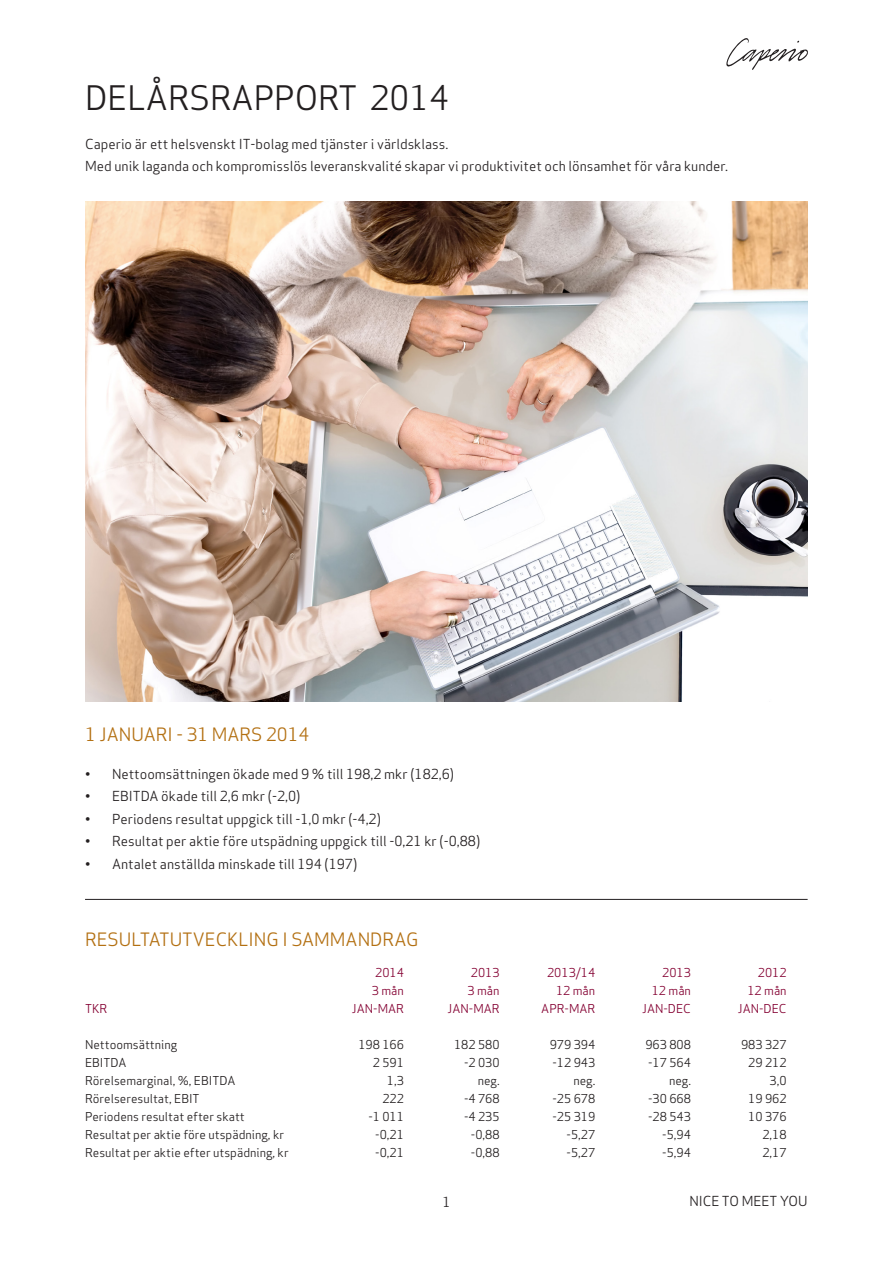
<style>
.page{position:relative;width:893px;height:1263px;background:#fff}
.page>*{position:absolute;margin:0;border:0;box-sizing:border-box;transform-origin:0 0}
.t1{font:33px "Apex Sans";color:#231f20}
.t2{font:18px "Apex Sans";color:#b37012}
.Bröd{font:13.5px/22.5px "Apex Sans";color:#231f20}
._5K_Data{font:12px "Apex Sans";color:#231f20}
._5K_RÖD{font:12px "Apex Sans";color:#840132}
</style>
<div class="page">
<svg style="left:726px;top:38px;width:82px;height:32px"></svg>
<img style="left:85px;top:202px;width:723px;height:500px">
<hr style="left:85px;top:899px;width:723px;height:1px;background:#231f20">
<h1 class="t1" style="left:85px;top:71px;width:365px">DELÅRSRAPPORT 2014</h1>
<p class="Bröd" style="left:85px;top:131px;width:644px">Caperio är ett helsvenskt IT-bolag med tjänster i världsklass.<br>Med unik laganda och kompromisslös leveranskvalité skapar vi produktivitet och lönsamhet för våra kunder.</p>
<h2 class="t2" style="left:85px;top:719px;width:226px">1 JANUARI - 31 MARS 2014</h2>
<p class="Bröd" style="left:85px;top:761px;width:371px">• Nettoomsättningen ökade med 9 % till 198,2 mkr (182,6)</p>
<p class="Bröd" style="left:85px;top:784px;width:217px">• EBITDA ökade till 2,6 mkr (-2,0)</p>
<p class="Bröd" style="left:85px;top:806px;width:297px">• Periodens resultat uppgick till -1,0 mkr (-4,2)</p>
<p class="Bröd" style="left:85px;top:829px;width:397px">• Resultat per aktie före utspädning uppgick till -0,21 kr (-0,88)</p>
<p class="Bröd" style="left:85px;top:851px;width:274px">• Antalet anställda minskade till 194 (197)</p>
<h2 class="t2" style="left:85px;top:925px;width:335px">RESULTATUTVECKLING I SAMMANDRAG</h2>
<p class="_5K_RÖD" style="left:375px;top:963px;width:30px">2014</p>
<p class="_5K_RÖD" style="left:471px;top:963px;width:30px">2013</p>
<p class="_5K_RÖD" style="left:547px;top:963px;width:50px">2013/14</p>
<p class="_5K_RÖD" style="left:662px;top:963px;width:30px">2013</p>
<p class="_5K_RÖD" style="left:758px;top:963px;width:30px">2012</p>
<p class="_5K_RÖD" style="left:372px;top:981px;width:34px">3 mån</p>
<p class="_5K_RÖD" style="left:468px;top:981px;width:34px">3 mån</p>
<p class="_5K_RÖD" style="left:556px;top:981px;width:41px">12 mån</p>
<p class="_5K_RÖD" style="left:652px;top:981px;width:41px">12 mån</p>
<p class="_5K_RÖD" style="left:747px;top:981px;width:41px">12 mån</p>
<p class="_5K_RÖD" style="left:85px;top:999px;width:24px">TKR</p>
<p class="_5K_RÖD" style="left:352px;top:999px;width:54px">JAN-MAR</p>
<p class="_5K_RÖD" style="left:448px;top:999px;width:54px">JAN-MAR</p>
<p class="_5K_RÖD" style="left:541px;top:999px;width:56px">APR-MAR</p>
<p class="_5K_RÖD" style="left:642px;top:999px;width:50px">JAN-DEC</p>
<p class="_5K_RÖD" style="left:738px;top:999px;width:50px">JAN-DEC</p>
<p class="_5K_Data" style="left:85px;top:1035px;width:94px">Nettoomsättning</p>
<p class="_5K_Data" style="left:358px;top:1035px;width:47px">198 166</p>
<p class="_5K_Data" style="left:454px;top:1035px;width:47px">182 580</p>
<p class="_5K_Data" style="left:550px;top:1035px;width:47px">979 394</p>
<p class="_5K_Data" style="left:645px;top:1035px;width:47px">963 808</p>
<p class="_5K_Data" style="left:741px;top:1035px;width:47px">983 327</p>
<p class="_5K_Data" style="left:85px;top:1053px;width:43px">EBITDA</p>
<p class="_5K_Data" style="left:373px;top:1053px;width:33px">2 591</p>
<p class="_5K_Data" style="left:464px;top:1053px;width:37px">-2 030</p>
<p class="_5K_Data" style="left:552px;top:1053px;width:44px">-12 943</p>
<p class="_5K_Data" style="left:648px;top:1053px;width:44px">-17 564</p>
<p class="_5K_Data" style="left:748px;top:1053px;width:40px">29 212</p>
<p class="_5K_Data" style="left:85px;top:1071px;width:152px">Rörelsemarginal, %, EBITDA</p>
<p class="_5K_Data" style="left:387px;top:1071px;width:19px">1,3</p>
<p class="_5K_Data" style="left:478px;top:1071px;width:23px">neg.</p>
<p class="_5K_Data" style="left:573px;top:1071px;width:23px">neg.</p>
<p class="_5K_Data" style="left:669px;top:1071px;width:23px">neg.</p>
<p class="_5K_Data" style="left:770px;top:1071px;width:19px">3,0</p>
<p class="_5K_Data" style="left:85px;top:1089px;width:116px">Rörelseresultat, EBIT</p>
<p class="_5K_Data" style="left:382px;top:1089px;width:23px">222</p>
<p class="_5K_Data" style="left:464px;top:1089px;width:37px">-4 768</p>
<p class="_5K_Data" style="left:552px;top:1089px;width:44px">-25 678</p>
<p class="_5K_Data" style="left:648px;top:1089px;width:44px">-30 668</p>
<p class="_5K_Data" style="left:748px;top:1089px;width:40px">19 962</p>
<p class="_5K_Data" style="left:85px;top:1107px;width:161px">Periodens resultat efter skatt</p>
<p class="_5K_Data" style="left:368px;top:1107px;width:37px">-1 011</p>
<p class="_5K_Data" style="left:464px;top:1107px;width:37px">-4 235</p>
<p class="_5K_Data" style="left:552px;top:1107px;width:44px">-25 319</p>
<p class="_5K_Data" style="left:648px;top:1107px;width:44px">-28 543</p>
<p class="_5K_Data" style="left:748px;top:1107px;width:40px">10 376</p>
<p class="_5K_Data" style="left:85px;top:1125px;width:201px">Resultat per aktie före utspädning, kr</p>
<p class="_5K_Data" style="left:375px;top:1125px;width:30px">-0,21</p>
<p class="_5K_Data" style="left:471px;top:1125px;width:30px">-0,88</p>
<p class="_5K_Data" style="left:567px;top:1125px;width:30px">-5,27</p>
<p class="_5K_Data" style="left:662px;top:1125px;width:30px">-5,94</p>
<p class="_5K_Data" style="left:762px;top:1125px;width:26px">2,18</p>
<p class="_5K_Data" style="left:85px;top:1143px;width:205px">Resultat per aktie efter utspädning, kr</p>
<p class="_5K_Data" style="left:375px;top:1143px;width:30px">-0,21</p>
<p class="_5K_Data" style="left:471px;top:1143px;width:30px">-0,88</p>
<p class="_5K_Data" style="left:567px;top:1143px;width:30px">-5,27</p>
<p class="_5K_Data" style="left:662px;top:1143px;width:30px">-5,94</p>
<p class="_5K_Data" style="left:762px;top:1143px;width:26px">2,17</p>
<p class="Bröd" style="left:442px;top:1189px;width:10px">1</p>
<p class="Bröd" style="left:689px;top:1189px;width:120px">NICE TO MEET YOU</p>
</div>
